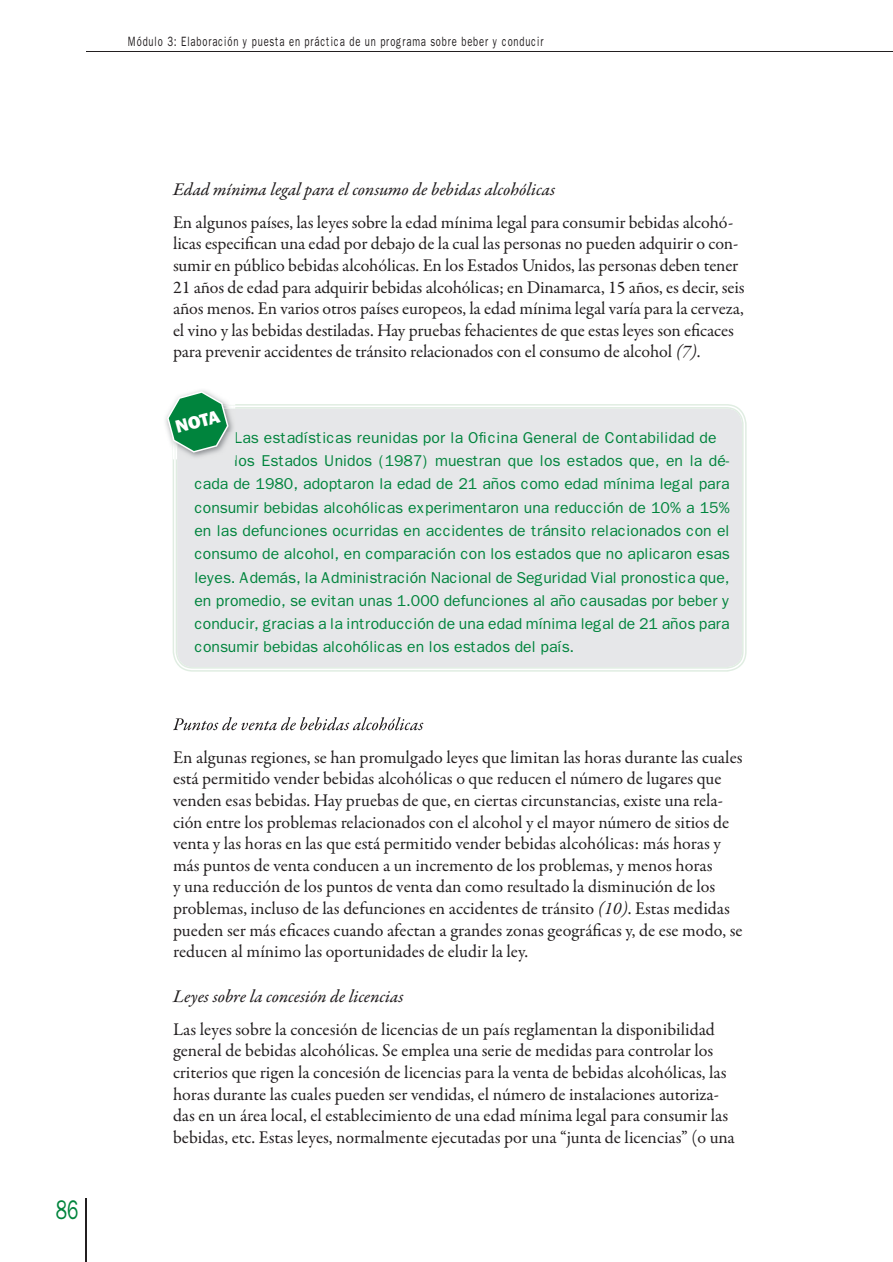
<style>
.page{position:relative;width:893px;height:1262px;background:#fff}
.page>*{position:absolute;margin:0;border:0;box-sizing:border-box;transform-origin:0 0}
.t1{font:27px "Franklin Gothic";color:#00843d;scale:.7 1}
.t2{font:18px/21.6px "Garamond Premr Pro";letter-spacing:-.005em;color:#231f20}
.t3{font:18px "Garamond Premr Pro Med It";color:#231f20}
.t4{font:800 18px "Franklin Gothic";color:#fff}
.t5{font:15.75px "Franklin Gothic";color:#00843d}
.t6{font:13.5px "Franklin Gothic";letter-spacing:.085em;color:#231f20;scale:.7 1}
.s1{font-style:italic}
</style>
<div class="page">
<hr style="left:87px;top:51px;width:806px;height:1px;background:#231f20">
<hr style="left:86px;top:1198px;width:1px;height:63px;background:#231f20">
<div style="left:173px;top:404px;width:573px;height:267px;background:#e6e7e9"></div>
<svg style="left:173px;top:717px;width:250px;height:13px"></svg>
<img style="left:165px;top:390px;width:41px;height:38px">
<img style="left:173px;top:404px;width:62px;height:55px">
<img style="left:228px;top:432px;width:7px;height:11px">
<img style="left:194px;top:455px;width:41px;height:4px">
<svg style="left:167px;top:391px;width:61px;height:61px"></svg>
<p class="t6" style="left:128px;top:34px;width:596px">Módulo 3: Elaboración y puesta en práctica de un programa sobre beber y conducir</p>
<h1 class="t1" style="left:56px;top:1194px;width:34px">86</h1>
<p class="t3" style="left:173px;top:178px;width:384px">Edad mínima legal para el consumo de bebidas alcohólicas</p>
<p class="t2" style="left:173px;top:212px;width:573px">En algunos países, las leyes sobre la edad mínima legal para consumir bebidas alcohó&shy;licas especifican una edad por debajo de la cual las personas no pueden adquirir o con&shy;sumir en público bebidas alcohólicas. En los Estados Unidos, las personas deben tener 21 años de edad para adquirir bebidas alcohólicas; en Dinamarca, 15 años, es decir, seis años menos. En varios otros países europeos, la edad mínima legal varía para la cerveza, el vino y las bebidas destiladas. Hay pruebas fehacientes de que estas leyes son eficaces para prevenir accidentes de tránsito relacionados con el consumo de alcohol <span class="s1">(7)</span>.</p>
<p class="t4" style="left:173px;top:417px;width:46px;rotate:-15deg">NOTA</p>
<p class="t5" style="left:234px;top:428px;width:484px">Las estadísticas reunidas por la Oficina General de Contabilidad de</p>
<p class="t5" style="left:234px;top:452px;width:497px">los Estados Unidos (1987) muestran que los estados que, en la dé-</p>
<p class="t5" style="left:194px;top:475px;width:537px">cada de 1980, adoptaron la edad de 21 años como edad mínima legal para</p>
<p class="t5" style="left:194px;top:498px;width:537px">consumir bebidas alcohólicas experimentaron una reducción de 10% a 15%</p>
<p class="t5" style="left:194px;top:521px;width:536px">en las defunciones ocurridas en accidentes de tránsito relacionados con el</p>
<p class="t5" style="left:194px;top:545px;width:537px">consumo de alcohol, en comparación con los estados que no aplicaron esas</p>
<p class="t5" style="left:194px;top:568px;width:537px">leyes. Además, la Administración Nacional de Seguridad Vial pronostica que,</p>
<p class="t5" style="left:194px;top:591px;width:537px">en promedio, se evitan unas 1.000 defunciones al año causadas por beber y</p>
<p class="t5" style="left:194px;top:614px;width:537px">conducir, gracias a la introducción de una edad mínima legal de 21 años para</p>
<p class="t5" style="left:194px;top:638px;width:381px">consumir bebidas alcohólicas en los estados del país.</p>
<p class="t2" style="left:173px;top:746px;width:571px">En algunas regiones, se han promulgado leyes que limitan las horas durante las cuales está permitido vender bebidas alcohólicas o que reducen el número de lugares que venden esas bebidas. Hay pruebas de que, en ciertas circunstancias, existe una rela&shy;ción entre los problemas relacionados con el alcohol y el mayor número de sitios de venta y las horas en las que está permitido vender bebidas alcohólicas: más horas y más puntos de venta conducen a un incremento de los problemas, y menos horas<br>y una reducción de los puntos de venta dan como resultado la disminución de los problemas, incluso de las defunciones en accidentes de tránsito <span class="s1">(10)</span>. Estas medidas pueden ser más eficaces cuando afectan a grandes zonas geográficas y, de ese modo, se reducen al mínimo las oportunidades de eludir la ley.</p>
<p class="t3" style="left:173px;top:985px;width:232px">Leyes sobre la concesión de licencias</p>
<p class="t2" style="left:173px;top:1018px;width:563px">Las leyes sobre la concesión de licencias de un país reglamentan la disponibilidad general de bebidas alcohólicas. Se emplea una serie de medidas para controlar los criterios que rigen la concesión de licencias para la venta de bebidas alcohólicas, las horas durante las cuales pueden ser vendidas, el número de instalaciones autoriza&shy;das en un área local, el establecimiento de una edad mínima legal para consumir las bebidas, etc. Estas leyes, normalmente ejecutadas por una “junta de licencias” (o una</p>
</div>
